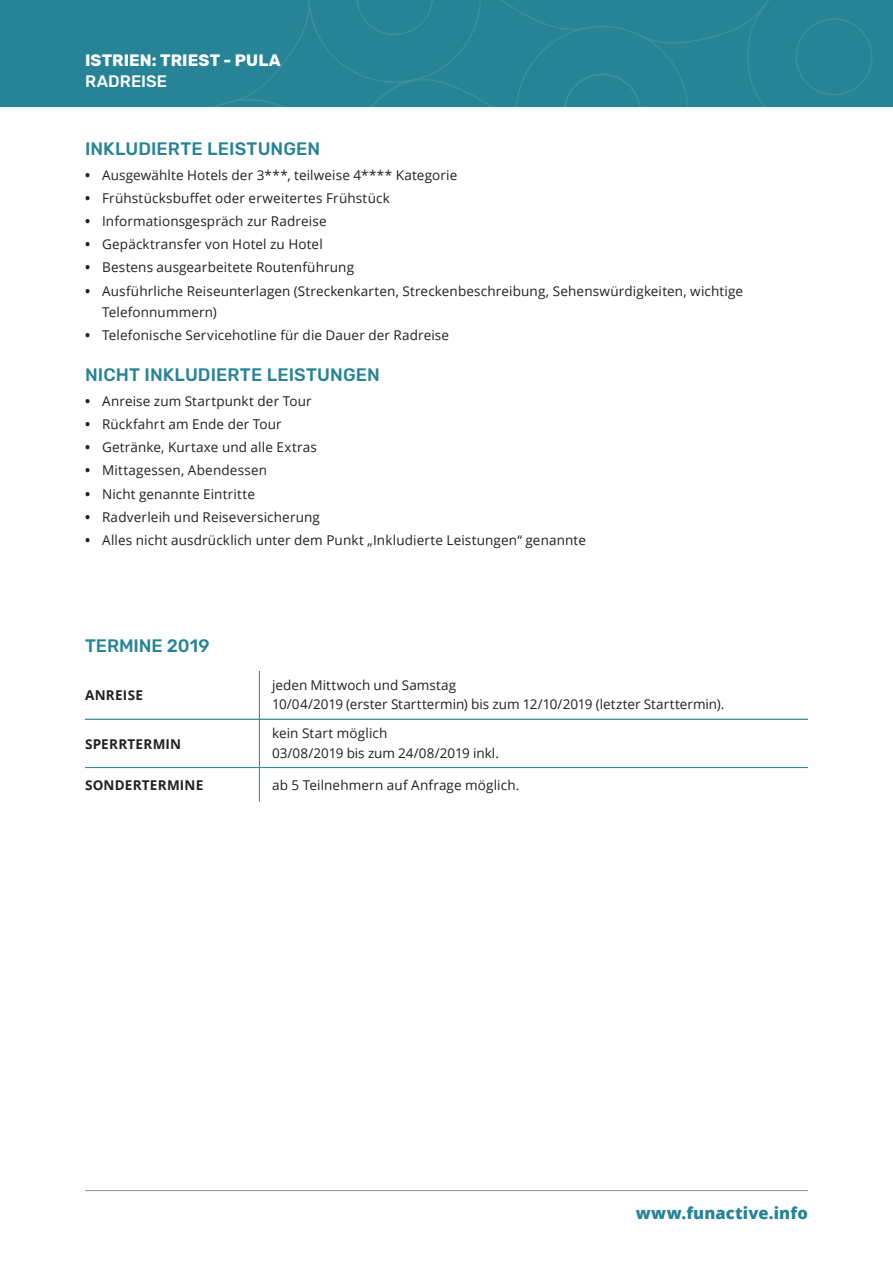
<style>
.page{position:relative;width:893px;height:1263px;background:#fff}
.page>*{position:absolute;margin:0;border:0;box-sizing:border-box;transform-origin:0 0}
.t1{font:500 18px "Rubik";letter-spacing:.005em;color:#268496}
.t2{font:700 16.5px "Rubik";letter-spacing:.005em;color:#fff}
.t3{font:800 16.5px "Open Sans";letter-spacing:.01em;color:#268496}
.t4{font:500 16.5px "Rubik";color:#fff}
.t5{font:13.5px/19.5px "Open Sans";letter-spacing:.01em;color:#231f20}
.t6{font:700 13.5px "Open Sans";letter-spacing:.02em;color:#231f20}
.s1{font-weight:700}
</style>
<div class="page">
<div style="left:0;top:0;width:893px;height:106px;background:#268496"></div>
<svg style="left:216px;top:0;width:657px;height:106px"></svg>
<hr style="left:85px;top:1190px;width:723px;height:1px;background:#939598">
<hr style="left:259px;top:671px;width:1px;height:48px;background:#268496">
<hr style="left:259px;top:719px;width:1px;height:48px;background:#268496">
<hr style="left:85px;top:767px;width:174px;height:1px;background:#268496">
<hr style="left:259px;top:767px;width:549px;height:1px;background:#268496">
<hr style="left:259px;top:768px;width:1px;height:33px;background:#268496">
<hr style="left:85px;top:719px;width:174px;height:1px;background:#006b70">
<hr style="left:259px;top:719px;width:549px;height:1px;background:#006b70">
<p class="t2" style="left:85px;top:51px;width:197px">ISTRIEN: TRIEST - PULA</p>
<p class="t4" style="left:85px;top:72px;width:84px">RADREISE</p>
<h1 class="t1" style="left:85px;top:138px;width:133px">INKLUDIERTE LEIS</h1>
<h1 class="t1" style="left:247px;top:138px;width:25px">TUNGEN</h1>
<p class="t5" style="left:85px;top:165px;width:374px"><span class="s1">•</span> Ausgewählte Hotels der 3***, teilweise 4**** Kategorie</p>
<p class="t5" style="left:85px;top:188px;width:306px"><span class="s1">•</span> Frühstücksbuffet oder erweitertes Frühstück</p>
<p class="t5" style="left:85px;top:211px;width:243px"><span class="s1">•</span> Informationsgespräch zur Radreise</p>
<p class="t5" style="left:85px;top:234px;width:239px"><span class="s1">•</span> Gepäcktransfer von Hotel zu Hotel</p>
<p class="t5" style="left:85px;top:257px;width:271px"><span class="s1">•</span> Bestens ausgearbeitete Routenführung</p>
<p class="t5" style="left:102px;top:280px;width:642px;line-height:21px;text-indent:-17px"><span class="s1">•</span> Ausführliche Reiseunterlagen (Streckenkarten, Streckenbeschreibung, Sehenswürdigkeiten, wichtige<br>Telefonnummern)</p>
<p class="t5" style="left:85px;top:325px;width:366px"><span class="s1">•</span> Telefonische Servicehotline für die Dauer der Radreise</p>
<h1 class="t1" style="left:85px;top:364px;width:192px">NICHT INKLUDIERTE LEIS</h1>
<h1 class="t1" style="left:306px;top:364px;width:25px">TUNGEN</h1>
<p class="t5" style="left:85px;top:391px;width:228px"><span class="s1">•</span> Anreise zum Startpunkt der Tour</p>
<p class="t5" style="left:85px;top:414px;width:198px"><span class="s1">•</span> Rückfahrt am Ende der Tour</p>
<p class="t5" style="left:85px;top:437px;width:233px"><span class="s1">•</span> Getränke, Kurtaxe und alle Extras</p>
<p class="t5" style="left:85px;top:460px;width:184px"><span class="s1">•</span> Mittagessen, Abendessen</p>
<p class="t5" style="left:85px;top:483px;width:171px"><span class="s1">•</span> Nicht genannte Eintritte</p>
<p class="t5" style="left:85px;top:507px;width:236px"><span class="s1">•</span> Radverleih und Reiseversicherung</p>
<p class="t5" style="left:85px;top:530px;width:502px"><span class="s1">•</span> Alles nicht ausdrücklich unter dem Punkt „Inkludierte Leistungen“ genannte</p>
<h1 class="t1" style="left:85px;top:635px;width:13px">TER</h1>
<h1 class="t1" style="left:119px;top:635px;width:25px">MINE</h1>
<h1 class="t1" style="left:167px;top:635px;width:44px">2019</h1>
<p class="t6" style="left:85px;top:686px;width:59px">ANREISE</p>
<p class="t5" style="left:272px;top:675px;width:454px">jeden Mittwoch und Samstag<br>10/04/2019 (erster Starttermin) bis zum 12/10/2019 (letzter Starttermin).</p>
<p class="t6" style="left:85px;top:734px;width:10px">SPERRTER</p>
<p class="t6" style="left:153px;top:734px;width:21px">MIN</p>
<p class="t5" style="left:272px;top:723px;width:228px">kein Start möglich<br>03/08/2019 bis zum 24/08/2019 inkl.</p>
<p class="t6" style="left:85px;top:775px;width:29px">SONDERTER</p>
<p class="t6" style="left:167px;top:775px;width:21px">MINE</p>
<p class="t5" style="left:272px;top:775px;width:249px">ab 5 Teilnehmern auf Anfrage möglich.</p>
<p class="t3" style="left:636px;top:1200px;width:174px">www.funactive.info</p>
</div>
